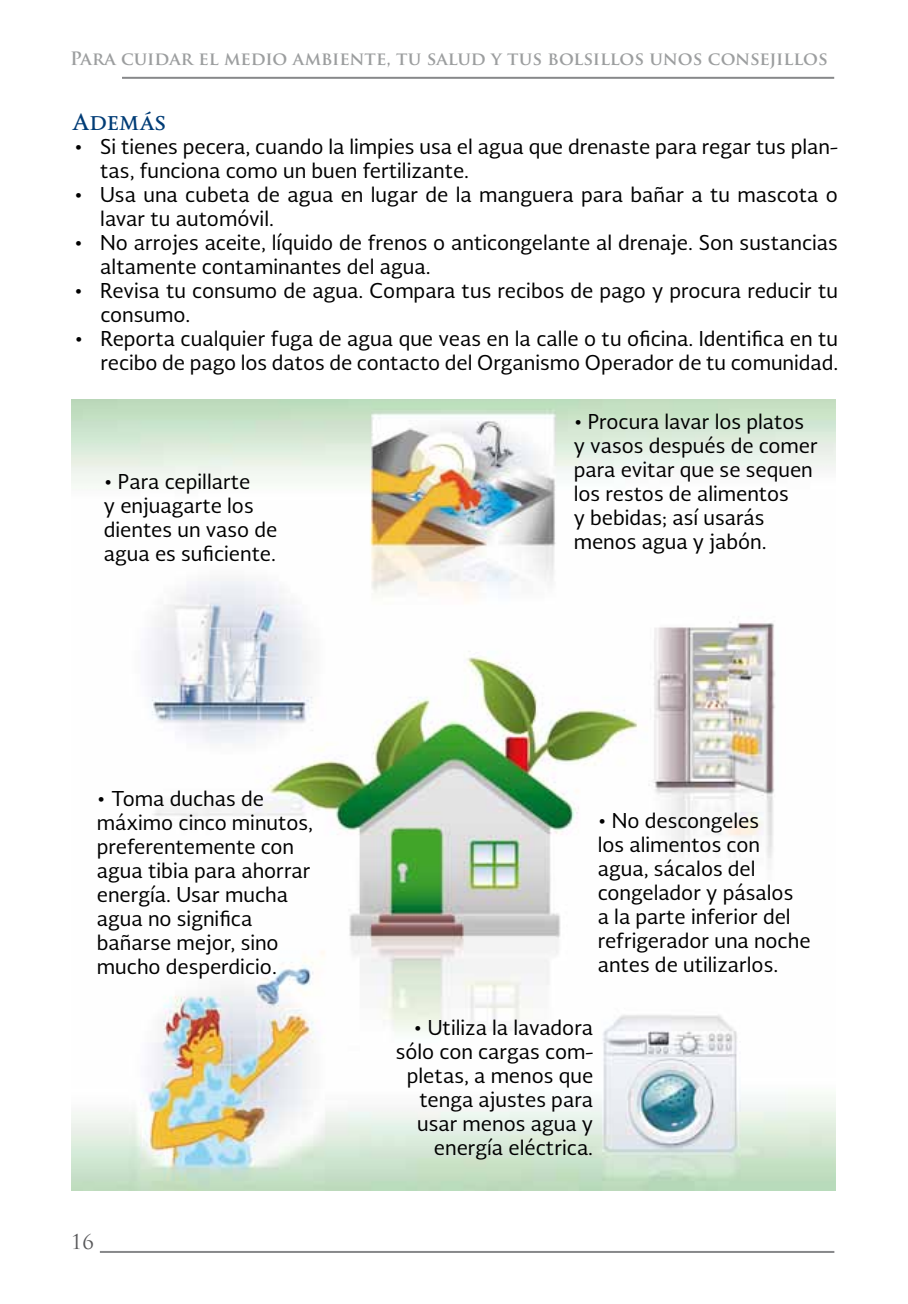
<style>
.page{position:relative;width:908px;height:1304px;background:#fff}
.page>*{position:absolute;margin:0;border:0;box-sizing:border-box;transform-origin:0 0}
.t1{font:700 22px "Soberana Titular";color:#003c76}
.t2{font:20px/24px "Soberana Sans";color:#000}
.t3{font:20px "Trajan Pro";color:#58585a}
.t4{font:700 18px "Trajan Pro";color:#9c9e9f}
</style>
<div class="page">
<hr style="left:100px;top:1251px;width:734px;height:2px;background:#87888a">
<hr style="left:122px;top:77px;width:711px;height:2px;background:#87888a">
<img style="left:72px;top:400px;width:763px;height:791px">
<p class="t4" style="left:70px;top:47px;width:758px">Para cuidar el medio ambiente, tu salud y tus bolsillos unos consejillos</p>
<p class="t1" style="left:72px;top:108px;width:96px">Además</p>
<p class="t2" style="left:100px;top:134px;width:738px;text-indent:-26px">• Si tienes pecera, cuando la limpies usa el agua que drenaste para regar tus plan&shy;tas, funciona como un buen fertilizante.</p>
<p class="t2" style="left:100px;top:182px;width:739px;text-indent:-26px">• Usa una cubeta de agua en lugar de la manguera para bañar a tu mascota o lavar tu automóvil.</p>
<p class="t2" style="left:100px;top:230px;width:739px;text-indent:-26px">• No arrojes aceite, líquido de frenos o anticongelante al drenaje. Son sustancias altamente contaminantes del agua.</p>
<p class="t2" style="left:100px;top:278px;width:738px;text-indent:-26px">• Revisa tu consumo de agua. Compara tus recibos de pago y procura reducir tu consumo.</p>
<p class="t2" style="left:74px;top:326px;width:765px;text-align:right">• Reporta cualquier fuga de agua que veas en la calle o tu oficina. Identifica en tu recibo de pago los datos de contacto del Organismo Operador de tu comunidad.</p>
<p class="t2" style="left:573px;top:409px;width:245px">• Procura lavar los platos y vasos después de comer para evitar que se sequen los restos de alimentos<br>y bebidas; así usarás menos agua y jabón.</p>
<p class="t2" style="left:104px;top:469px;width:175px">• Para cepillarte<br>y enjuagarte los dientes un vaso de agua es suficiente.</p>
<p class="t2" style="left:97px;top:786px;width:217px">• Toma duchas de máximo cinco minutos, preferentemente con agua tibia para ahorrar energía. Usar mucha agua no significa bañarse mejor, sino mucho desperdicio.</p>
<p class="t3" style="left:71px;top:1229px;width:24px">16</p>
<p class="t2" style="left:597px;top:808px;width:214px">• No descongeles<br>los alimentos con agua, sácalos del congelador y pásalos<br>a la parte inferior del refrigerador una noche antes de utilizarlos.</p>
<p class="t2" style="left:395px;top:1015px;width:199px;text-align:right">• Utiliza la lavadora sólo con cargas com&shy;pletas, a menos que tenga ajustes para usar menos agua y energía eléctrica.</p>
</div>
